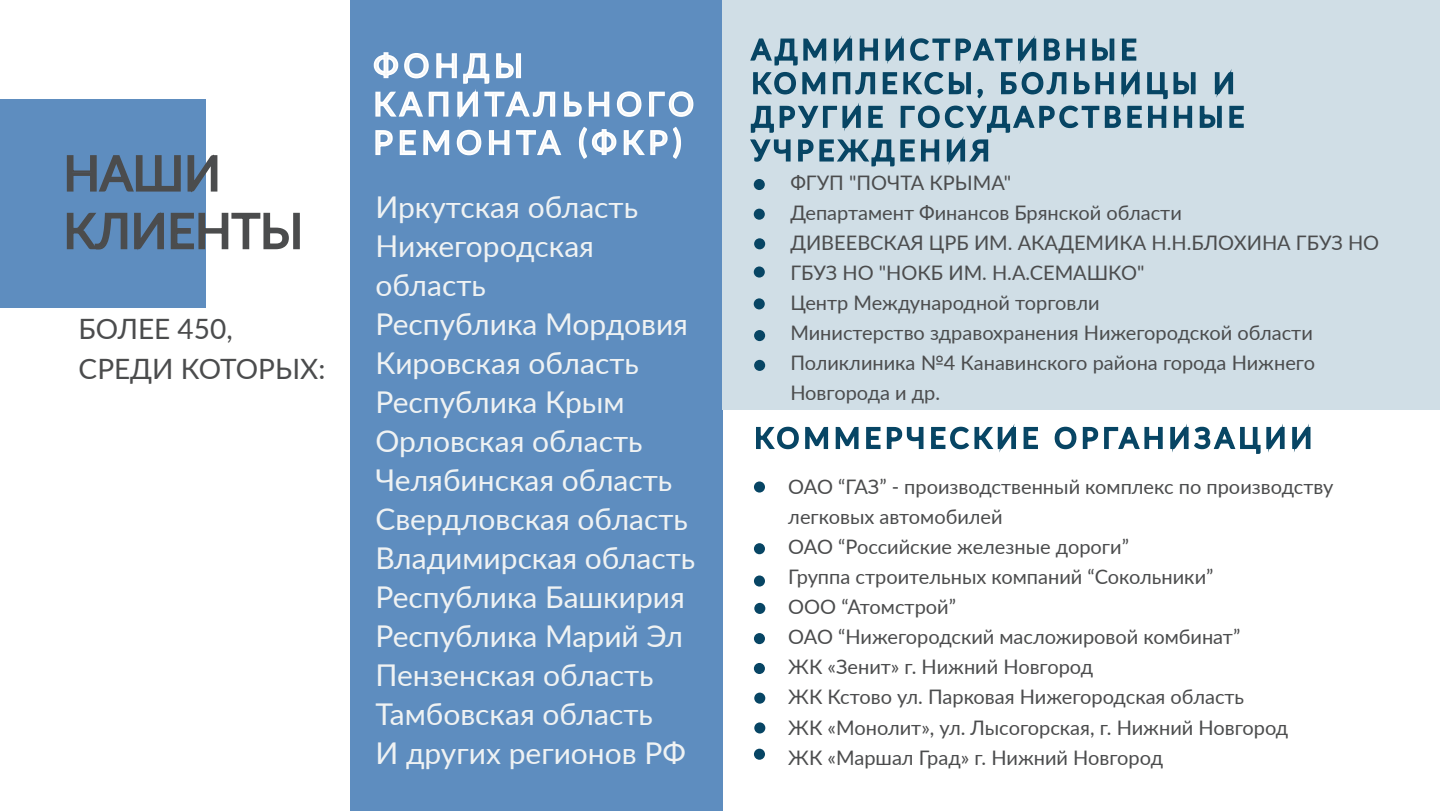
<style>
.page{position:relative;width:1440px;height:811px;background:#fff}
.page>*{position:absolute;margin:0;border:0;box-sizing:border-box;transform-origin:0 0}
.t1{font:48px/57.6px "Lato";color:#4b4c4d}
.t2{font:32px/38.4px "Lato";letter-spacing:.16em;color:#eff2f3}
.t3{font:30px/39px "Lato";color:#eff2f3}
.t4{font:28px/33.6px "Lato";letter-spacing:.16em;color:#074564}
.t5{font:28px/40px "Lato";color:#4b4c4d}
.t6{font:20px/30px "Lato";color:#4b4c4d}
</style>
<div class="page">
<div style="left:351px;top:0;width:372px;height:810px;background:#5e8dbf"></div>
<div style="left:723px;top:0;width:717px;height:409px;background:#d0dee6"></div>
<div style="left:0;top:99px;width:205px;height:208px;background:#5e8dbf"></div>
<svg style="left:66px;top:144px;width:234px;height:116px"></svg>
<svg style="left:373px;top:52px;width:321px;height:107px"></svg>
<svg style="left:750px;top:35px;width:494px;height:132px"></svg>
<svg style="left:756px;top:426px;width:73px;height:24px"></svg>
<svg style="left:835px;top:424px;width:181px;height:29px"></svg>
<svg style="left:1023px;top:426px;width:15px;height:23px"></svg>
<svg style="left:1054px;top:424px;width:257px;height:30px"></svg>
<div style="left:754px;top:179px;width:11px;height:11px;background:#074564;border-radius:50%"></div>
<div style="left:754px;top:208px;width:11px;height:11px;background:#074564;border-radius:50%"></div>
<div style="left:754px;top:238px;width:11px;height:11px;background:#074564;border-radius:50%"></div>
<div style="left:754px;top:266px;width:11px;height:11px;background:#074564;border-radius:50%"></div>
<div style="left:754px;top:298px;width:11px;height:11px;background:#074564;border-radius:50%"></div>
<div style="left:754px;top:330px;width:11px;height:11px;background:#074564;border-radius:50%"></div>
<div style="left:754px;top:359px;width:11px;height:12px;background:#074564;border-radius:50%"></div>
<div style="left:754px;top:481px;width:11px;height:11px;background:#074564;border-radius:50%"></div>
<div style="left:754px;top:543px;width:11px;height:11px;background:#074564;border-radius:50%"></div>
<div style="left:754px;top:602px;width:11px;height:11px;background:#074564;border-radius:50%"></div>
<svg style="left:754px;top:632px;width:11px;height:11px"></svg>
<div style="left:754px;top:662px;width:11px;height:11px;background:#074564;border-radius:50%"></div>
<div style="left:754px;top:692px;width:11px;height:11px;background:#074564;border-radius:50%"></div>
<div style="left:754px;top:722px;width:11px;height:11px;background:#074564;border-radius:50%"></div>
<div style="left:754px;top:575px;width:11px;height:11px;background:#074564;border-radius:50%"></div>
<div style="left:754px;top:748px;width:11px;height:11px;background:#074564;border-radius:50%"></div>
<h1 class="t1" style="left:63px;top:142px;width:241px">НАШИ<br>КЛИЕНТЫ</h1>
<h3 class="t5" style="left:79px;top:307px;width:248px">БОЛЕЕ 450,<br>СРЕДИ КОТОРЫХ:</h3>
<h2 class="t2" style="left:373px;top:45px;width:322px">ФОНДЫ<br>КАПИТАЛЬНОГО<br>РЕМОНТА (ФКР)</h2>
<p class="t3" style="left:375px;top:186px;width:321px">Иркутская область<br>Нижегородская область<br>Республика Мордовия<br>Кировская область<br>Республика Крым<br>Орловская область<br>Челябинская область<br>Свердловская область<br>Владимирская область<br>Республика Башкирия<br>Республика Марий Эл<br>Пензенская область<br>Тамбовская область<br>И других регионов РФ</p>
<h3 class="t4" style="left:752px;top:31px;width:494px">АДМИНИСТРАТИВНЫЕ<br>КОМПЛЕКСЫ, БОЛЬНИЦЫ И<br>ДРУГИЕ ГОСУДАРСТВЕННЫЕ<br>УЧРЕЖДЕНИЯ</h3>
<p class="t6" style="left:790px;top:166px;width:590px">ФГУП "ПОЧТА КРЫМА"<br>Департамент Финансов Брянской области<br>ДИВЕЕВСКАЯ ЦРБ ИМ. АКАДЕМИКА Н.Н.БЛОХИНА ГБУЗ НО ГБУЗ НО "НОКБ ИМ. Н.А.СЕМАШКО"<br>Центр Международной торговли<br>Министерство здравохранения Нижегородской области Поликлиника №4 Канавинского района города Нижнего Новгорода и др.</p>
<h3 class="t4" style="left:754px;top:419px;width:559px">КОММЕРЧЕСКИЕ ОРГАНИЗАЦИИ</h3>
<p class="t6" style="left:788px;top:471px;width:547px">ОАО “ГАЗ” - производственный комплекс по производству легковых автомобилей<br>ОАО “Российские железные дороги”<br>Группа строительных компаний “Сокольники”<br>ООО “Атомстрой”<br>ОАО “Нижегородский масложировой комбинат”<br>ЖК «Зенит» г. Нижний Новгород<br>ЖК Кстово ул. Парковая Нижегородская область<br>ЖК «Монолит», ул. Лысогорская, г. Нижний Новгород<br>ЖК «Маршал Град» г. Нижний Новгород</p>
</div>
